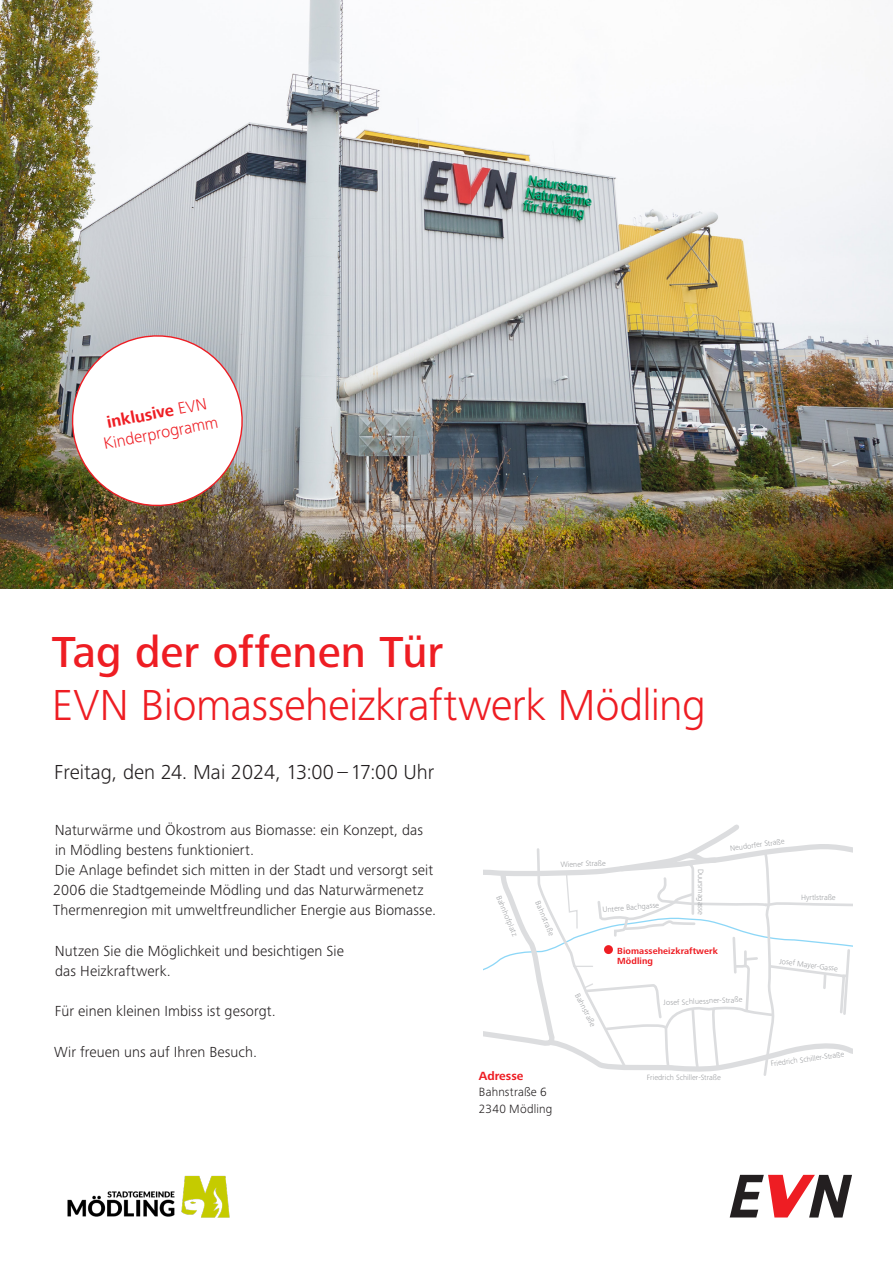
<style>
.page{position:relative;width:893px;height:1263px;background:#fff}
.page>*{position:absolute;margin:0;border:0;box-sizing:border-box;transform-origin:0 0}
.t1{font:300 45px "Frutiger Next LTW1 G";letter-spacing:-.015em;color:#ee1d23}
.t2{font:500 45px "Frutiger Next LTW1 G";color:#ee1d23}
.t3{font:300 21px "Frutiger Next LTW1 G";color:#231f20}
.t4{font:300 16.95px/20.4px "Frutiger Next LTW1 G";color:#ee1d23;text-align:center}
.t5{font:300 15.15px/20.1px "Frutiger Next LTW1 G";letter-spacing:.005em;color:#231f20}
.t6{font:300 12.45px/16.5px "Frutiger Next LTW1 G";letter-spacing:.015em;color:#231f20}
.t7{font:700 12.3px "Frutiger Next LTW1 G";color:#ee1d23}
.t8{font:700 9.15px/10.5px "Frutiger Next LTW1 G";letter-spacing:.01em;color:#ee1d23}
.t9{font:300 7.95px "Frutiger Next LTW1 G";color:#9d9fa2}
.s1{font-weight:700}
</style>
<div class="page">
<img style="left:0;top:0;width:893px;height:588px">
<svg style="left:730px;top:1175px;width:122px;height:42px"></svg>
<svg style="left:483px;top:824px;width:370px;height:252px"></svg>
<img style="left:65px;top:329px;width:184px;height:184px">
<img style="left:67px;top:1175px;width:163px;height:42px">
<p class="t4" style="left:98px;top:414px;width:118px;rotate:-11deg"><span class="s1">inklusive</span> EVN<br>Kinderprogramm</p>
<h1 class="t2" style="left:52px;top:627px;width:393px">Tag der offenen Tür</h1>
<h1 class="t1" style="left:52px;top:679px;width:655px">EVN Biomasseheizkraftwerk Mödling</h1>
<h2 class="t3" style="left:54px;top:760px;width:382px">Freitag, den 24. Mai 2024, 13:00 –17:00 Uhr</h2>
<p class="t5" style="left:53px;top:820px;width:384px">Naturwärme und Ökostrom aus Biomasse: ein Konzept, das in Mödling bestens funktioniert.<br>Die Anlage befindet sich mitten in der Stadt und versorgt seit 2006 die Stadtgemeinde Mödling und das Naturwärmenetz Thermenregion mit umweltfreundlicher Energie aus Biomasse.</p>
<p class="t5" style="left:55px;top:941px;width:291px">Nutzen Sie die Möglichkeit und besichtigen Sie das Heizkraftwerk.</p>
<p class="t5" style="left:55px;top:1001px;width:222px">Für einen kleinen Imbiss ist gesorgt.</p>
<p class="t5" style="left:54px;top:1041px;width:204px">Wir freuen uns auf Ihren Besuch.</p>
<p class="t9" style="left:503px;top:894px;width:45px;rotate:67deg">Bahnhofplatz</p>
<p class="t9" style="left:560px;top:860px;width:47px;rotate:-2deg">Wiener Straße</p>
<p class="t9" style="left:542px;top:900px;width:38px;rotate:67deg">Bahnstraße</p>
<p class="t9" style="left:602px;top:905px;width:58px;rotate:-5deg">Untere Bachgasse</p>
<p class="t9" style="left:705px;top:869px;width:48px;rotate:90deg">Duursmagasse</p>
<p class="t8" style="left:617px;top:946px;width:102px">Biomasseheizkraftwerk<br>Mödling</p>
<p class="t9" style="left:729px;top:843px;width:56px;rotate:-7deg">Neudorfer Straße</p>
<p class="t9" style="left:801px;top:893px;width:36px">Hyrtlstraße</p>
<p class="t9" style="left:780px;top:957px;width:61px;rotate:7deg">Josef Mayer-Gasse</p>
<p class="t9" style="left:581px;top:991px;width:38px;rotate:63deg">Bahnstraße</p>
<p class="t9" style="left:663px;top:998px;width:81px;rotate:-2deg">Josef Schluessner-Straße</p>
<p class="t9" style="left:770px;top:1059px;width:76px;rotate:-7deg">Friedrich Schiller-Straße</p>
<p class="t7" style="left:479px;top:1069px;width:46px">Adresse</p>
<p class="t6" style="left:479px;top:1084px;width:75px">Bahnstraße 6<br>2340 Mödling</p>
<p class="t9" style="left:647px;top:1072px;width:76px">Friedrich Schiller-Straße</p>
</div>
